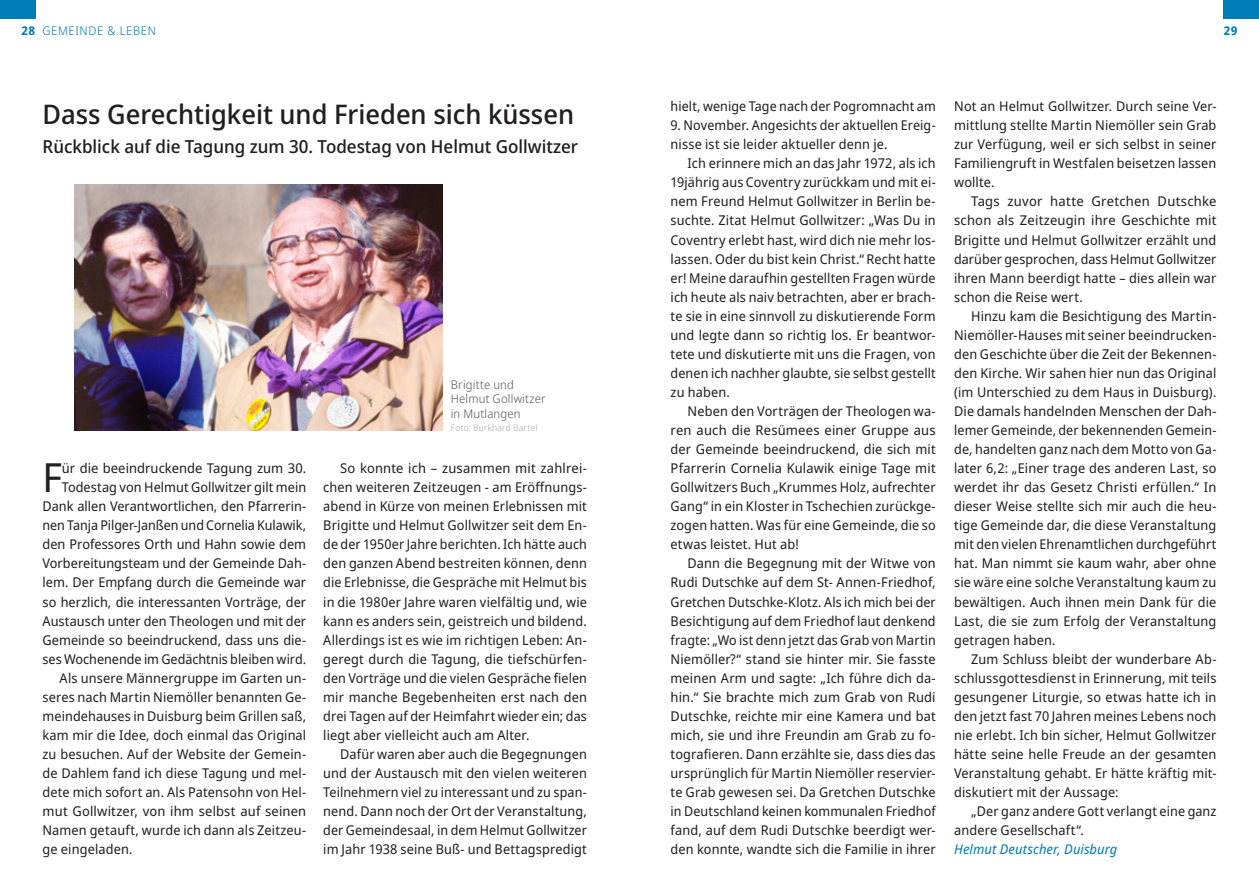
<style>
.page{position:relative;width:1259px;height:893px;background:#fff}
.page>*{position:absolute;margin:0;border:0;box-sizing:border-box;transform-origin:0 0}
.Fließt_Initiale{font:40.2px "Noto Sans Display";color:#231f20}
.ÜberschriftGroß{font:500 27px "Noto Sans Display";color:#231f20}
.ÜberschirftKlein{font:500 18px "Noto Sans Display";color:#231f20}
.Fließtext_Einzug{font:13.5px/19px "Noto Sans Display";letter-spacing:.01em;color:#231f20;text-align:justify}
.Fließt_Initiale-2{font:13.5px/19px "Noto Sans Display";color:#231f20;text-align:right}
.Autoren{font:italic 13.5px "Noto Sans Display";letter-spacing:.01em;color:#007cb6}
.Bilderunterschrift{font:300 12px/14.4px "Noto Sans Display";letter-spacing:.015em;color:#57585a}
.Rubrik{font:300 12px "Noto Sans Display";letter-spacing:.05em;color:#007cb6}
.t1{font:700 12px "Noto Sans Display";color:#007cb6}
.Quellen{font:300 9px "Noto Sans Display";letter-spacing:.025em;color:#a8a9ad}
.s1{font-weight:700}
</style>
<div class="page">
<div style="left:0;top:0;width:35px;height:19px;background:#007cb6"></div>
<div style="left:1223px;top:0;width:36px;height:19px;background:#007cb6"></div>
<img style="left:74px;top:184px;width:369px;height:247px">
<p class="Rubrik" style="left:21px;top:22px;width:136px"><span class="s1">28</span> GEMEINDE &amp; LEBEN</p>
<p class="t1" style="left:1223px;top:22px;width:15px">29</p>
<p class="ÜberschriftGroß" style="left:43px;top:95px;width:533px">Dass Gerechtigkeit und Frieden sich küssen</p>
<p class="ÜberschirftKlein" style="left:43px;top:133px;width:537px">Rückblick auf die Tagung zum 30. Todestag von Helmut Gollwitzer</p>
<p class="Fließt_Initiale-2" style="left:43px;top:459px;width:265px">ür die beeindruckende Tagung zum 30.<br>Todestag von Helmut Gollwitzer gilt mein Dank allen Verantwortlichen, den Pfarrerin&shy;nen Tanja Pilger-Janßen und Cornelia Kulawik, den Professores Orth und Hahn sowie dem Vorbereitungsteam und der Gemeinde Dah&shy;lem. Der Empfang durch die Gemeinde war so herzlich, die interessanten Vorträge, der Austausch unter den Theologen und mit der Gemeinde so beeindruckend, dass uns die&shy;ses Wochenende im Gedächtnis bleiben wird.</p>
<p class="Fließtext_Einzug" style="left:43px;top:669px;width:265px;text-indent:17px">Als unsere Männergruppe im Garten un&shy;seres nach Martin Niemöller benannten Ge&shy;meindehauses in Duisburg beim Grillen saß, kam mir die Idee, doch einmal das Original zu besuchen. Auf der Website der Gemein&shy;de Dahlem fand ich diese Tagung und mel&shy;dete mich sofort an. Als Patensohn von Hel&shy;mut Gollwitzer, von ihm selbst auf seinen Namen getauft, wurde ich dann als Zeitzeu&shy;ge eingeladen.</p>
<p class="Fließt_Initiale" style="left:43px;top:449px;width:21px">F</p>
<p class="Bilderunterschrift" style="left:451px;top:378px;width:96px">Brigitte und<br>Helmut Gollwitzer in Mutlangen</p>
<p class="Quellen" style="left:451px;top:421px;width:88px">Foto: Burkhard Bartel</p>
<p class="Fließtext_Einzug" style="left:323px;top:459px;width:265px;text-indent:17px">So konnte ich – zusammen mit zahlrei&shy;chen weiteren Zeitzeugen - am Eröffnungs&shy;abend in Kürze von meinen Erlebnissen mit Brigitte und Helmut Gollwitzer seit dem En&shy;de der 1950er Jahre berichten. Ich hätte auch den ganzen Abend bestreiten können, denn die Erlebnisse, die Gespräche mit Helmut bis in die 1980er Jahre waren vielfältig und, wie kann es anders sein, geistreich und bildend.<br>Allerdings ist es wie im richtigen Leben: An&shy;geregt durch die Tagung, die tiefschürfen&shy;den Vorträge und die vielen Gespräche fielen mir manche Begebenheiten erst nach den drei Tagen auf der Heimfahrt wieder ein; das liegt aber vielleicht auch am Alter.</p>
<p class="Fließtext_Einzug" style="left:323px;top:745px;width:265px;text-indent:17px">Dafür waren aber auch die Begegnungen und der Austausch mit den vielen weiteren Teilnehmern viel zu interessant und zu span&shy;nend. Dann noch der Ort der Veranstaltung, der Gemeindesaal, in dem Helmut Gollwitzer im Jahr 1938 seine Buß- und Bettagspredigt</p>
<p class="Fließtext_Einzug" style="left:670px;top:97px;width:267px">hielt, wenige Tage nach der Pogromnacht am</p>
<p class="Fließtext_Einzug" style="left:670px;top:116px;width:267px">9. November. Angesichts der aktuellen Ereig&shy;nisse ist sie leider aktueller denn je.</p>
<p class="Fließtext_Einzug" style="left:670px;top:154px;width:267px;text-indent:17px">Ich erinnere mich an das Jahr 1972, als ich 19jährig aus Coventry zurückkam und mit ei&shy;nem Freund Helmut Gollwitzer in Berlin be&shy;suchte. Zitat Helmut Gollwitzer: „Was Du in Coventry erlebt hast, wird dich nie mehr los&shy;lassen. Oder du bist kein Christ.“ Recht hatte er! Meine daraufhin gestellten Fragen würde ich heute als naiv betrachten, aber er brach&shy;te sie in eine sinnvoll zu diskutierende Form und legte dann so richtig los. Er beantwor&shy;tete und diskutierte mit uns die Fragen, von denen ich nachher glaubte, sie selbst gestellt zu haben.</p>
<p class="Fließtext_Einzug" style="left:670px;top:402px;width:267px;text-indent:17px">Neben den Vorträgen der Theologen wa&shy;ren auch die Resümees einer Gruppe aus der Gemeinde beeindruckend, die sich mit Pfarrerin Cornelia Kulawik einige Tage mit Gollwitzers Buch „Krummes Holz, aufrechter Gang“ in ein Kloster in Tschechien zurückge&shy;zogen hatten. Was für eine Gemeinde, die so etwas leistet. Hut ab!</p>
<p class="Fließtext_Einzug" style="left:670px;top:554px;width:267px;text-indent:17px">Dann die Begegnung mit der Witwe von Rudi Dutschke auf dem St- Annen-Friedhof, Gretchen Dutschke-Klotz. Als ich mich bei der Besichtigung auf dem Friedhof laut denkend fragte: „Wo ist denn jetzt das Grab von Martin Niemöller?“ stand sie hinter mir. Sie fasste meinen Arm und sagte: „Ich führe dich da&shy;hin.“ Sie brachte mich zum Grab von Rudi Dutschke, reichte mir eine Kamera und bat mich, sie und ihre Freundin am Grab zu fo&shy;tografieren. Dann erzählte sie, dass dies das ursprünglich für Martin Niemöller reservier&shy;te Grab gewesen sei. Da Gretchen Dutschke in Deutschland keinen kommunalen Friedhof fand, auf dem Rudi Dutschke beerdigt wer&shy;den konnte, wandte sich die Familie in ihrer</p>
<p class="Fließtext_Einzug" style="left:954px;top:97px;width:264px">Not an Helmut Gollwitzer. Durch seine Ver&shy;mittlung stellte Martin Niemöller sein Grab zur Verfügung, weil er sich selbst in seiner Familiengruft in Westfalen beisetzen lassen wollte.</p>
<p class="Fließtext_Einzug" style="left:954px;top:192px;width:264px;text-indent:17px">Tags zuvor hatte Gretchen Dutschke schon als Zeitzeugin ihre Geschichte mit Brigitte und Helmut Gollwitzer erzählt und darüber gesprochen, dass Helmut Gollwitzer ihren Mann beerdigt hatte – dies allein war schon die Reise wert.</p>
<p class="Fließtext_Einzug" style="left:954px;top:307px;width:264px;text-indent:17px">Hinzu kam die Besichtigung des Martin-Niemöller-Hauses mit seiner beeindrucken&shy;den Geschichte über die Zeit der Bekennen&shy;den Kirche. Wir sahen hier nun das Original (im Unterschied zu dem Haus in Duisburg).<br>Die damals handelnden Menschen der Dah&shy;lemer Gemeinde, der bekennenden Gemein&shy;de, handelten ganz nach dem Motto von Ga&shy;later 6,2: „Einer trage des anderen Last, so werdet ihr das Gesetz Christi erfüllen.“ In dieser Weise stellte sich mir auch die heu&shy;tige Gemeinde dar, die diese Veranstaltung mit den vielen Ehrenamtlichen durchgeführt hat. Man nimmt sie kaum wahr, aber ohne sie wäre eine solche Veranstaltung kaum zu bewältigen. Auch ihnen mein Dank für die Last, die sie zum Erfolg der Veranstaltung getragen haben.</p>
<p class="Fließtext_Einzug" style="left:954px;top:649px;width:264px;text-indent:17px">Zum Schluss bleibt der wunderbare Ab&shy;schlussgottesdienst in Erinnerung, mit teils gesungener Liturgie, so etwas hatte ich in den jetzt fast 70 Jahren meines Lebens noch nie erlebt. Ich bin sicher, Helmut Gollwitzer hätte seine helle Freude an der gesamten Veranstaltung gehabt. Er hätte kräftig mit&shy;diskutiert mit der Aussage:</p>
<p class="Fließtext_Einzug" style="left:954px;top:802px;width:264px;text-indent:17px">„Der ganz andere Gott verlangt eine ganz andere Gesellschaft“.</p>
<p class="Autoren" style="left:954px;top:839px;width:165px">Helmut Deutscher, Duisburg</p>
</div>
